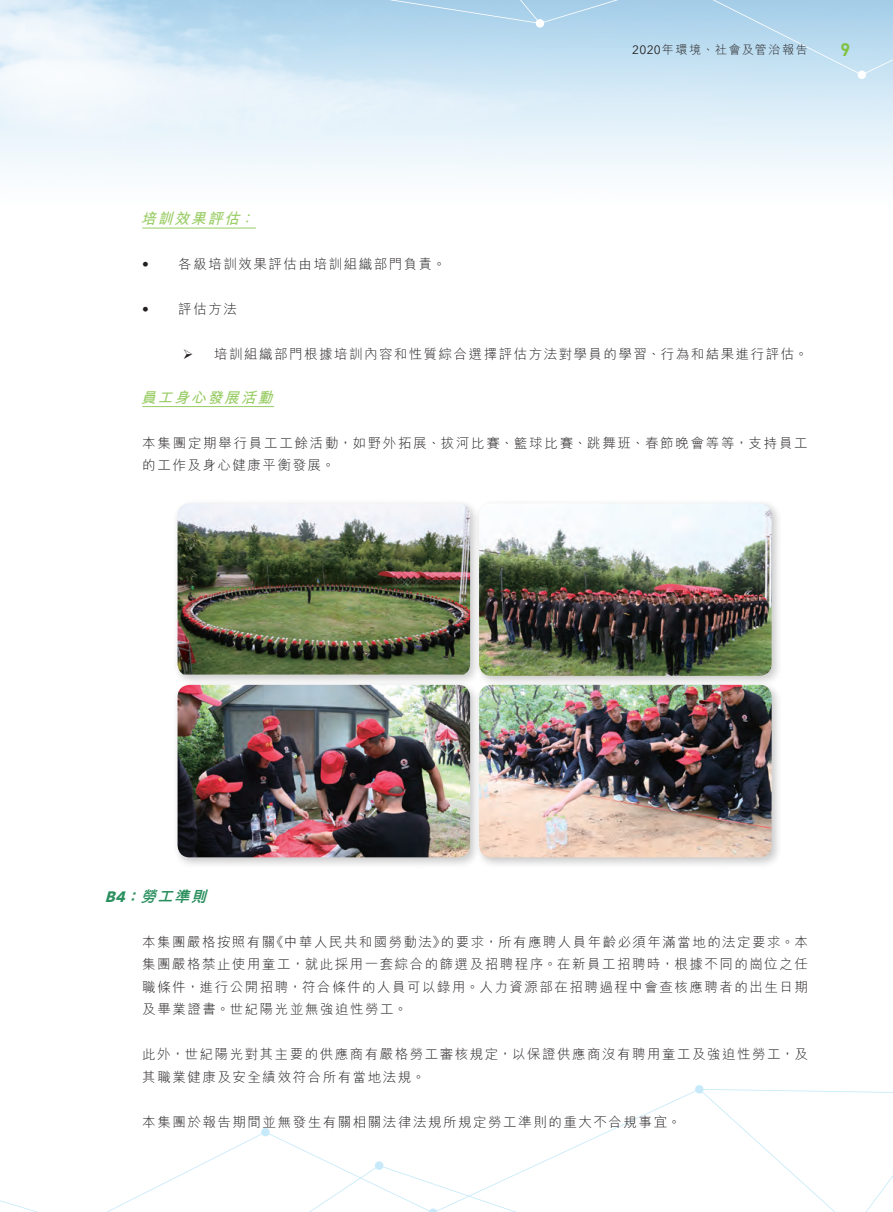
<style>
.page{position:relative;width:893px;height:1212px;background:#fff}
.page>*{position:absolute;margin:0;border:0;box-sizing:border-box;transform-origin:0 0}
.t1{font:700 18px "DIN Pro";color:#7fc241}
._05_____H3{font:italic 700 15px "M Hei HK";color:#98cc63}
._04___H2{font:italic 800 15px "M Hei HK";color:#298f5d}
._12___P2{font:300 13.5px/22.5px "M Hei HK";letter-spacing:.115em;color:#231f20}
._09_______IN4{font:300 13.5px "M Hei HK";letter-spacing:.11em;color:#231f20}
._08____IN2{font:300 13.5px "M Hei HK";letter-spacing:.115em;color:#231f20}
.t2{font:300 12px "M Hei HK";letter-spacing:.135em;color:#231f20}
.s1{font-family:"Avenir Next LT Pro";font-weight:400}
.s2{font-family:"Helvetica Neue LT Std"}
.s3{font-family:"Avenir Next LT Pro";font-weight:700}
</style>
<div class="page">
<svg style="left:0;top:0;width:634px;height:46px;background:#bbdaef"></svg>
<svg style="left:634px;top:0;width:259px;height:198px"></svg>
<svg style="left:107px;top:1085px;width:786px;height:127px"></svg>
<hr style="left:142px;top:228px;width:114px;height:1px;background:#98cc63">
<hr style="left:142px;top:406px;width:132px;height:1px;background:#98cc63">
<div style="left:173px;top:498px;width:308px;height:188px;background:#231f20;opacity:.25"></div>
<img style="left:178px;top:503px;width:292px;height:171px">
<div style="left:474px;top:498px;width:309px;height:189px;background:#231f20;opacity:.25"></div>
<img style="left:479px;top:503px;width:293px;height:173px">
<div style="left:173px;top:680px;width:308px;height:189px;background:#231f20;opacity:.25"></div>
<img style="left:178px;top:685px;width:292px;height:172px">
<div style="left:474px;top:680px;width:309px;height:189px;background:#231f20;opacity:.25"></div>
<img style="left:479px;top:685px;width:293px;height:172px">
<p class="t2" style="left:632px;top:44px;width:177px"><span class="s1">2020</span>年環境、社會及管治報告</p>
<h1 class="t1" style="left:840px;top:38px;width:11px">9</h1>
<p class="_05_____H3" style="left:141px;top:208px;width:120px">培訓效果評估：</p>
<p class="_08____IN2" style="left:142px;top:257px;width:305px"><span class="s2">•</span> 各級培訓效果評估由培訓組織部門負責。</p>
<p class="_08____IN2" style="left:142px;top:302px;width:96px"><span class="s2">•</span> 評估方法</p>
<p class="_09_______IN4" style="left:183px;top:347px;width:626px">➢ 培訓組織部門根據培訓內容和性質綜合選擇評估方法對學員的學習、行為和結果進行評估。</p>
<p class="_05_____H3" style="left:141px;top:386px;width:138px">員工身心發展活動</p>
<p class="_12___P2" style="left:142px;top:431px;width:667px">本集團定期舉行員工工餘活動，如野外拓展、拔河比賽、籃球比賽、跳舞班、春節晚會等等，支持員工的工作及身心健康平衡發展。</p>
<p class="_04___H2" style="left:105px;top:889px;width:106px"><span class="s3">B4</span>：勞工準則</p>
<p class="_12___P2" style="left:142px;top:930px;width:667px;text-align:justify">本集團嚴格按照有關《中華人民共和國勞動法》的要求，所有應聘人員年齡必須年滿當地的法定要求。本集團嚴格禁止使用童工，就此採用一套綜合的篩選及招聘程序。在新員工招聘時，根據不同的崗位之任職條件，進行公開招聘，符合條件的人員可以錄用。人力資源部在招聘過程中會查核應聘者的出生日期及畢業證書。世紀陽光並無強迫性勞工。</p>
<p class="_12___P2" style="left:142px;top:1043px;width:667px">此外，世紀陽光對其主要的供應商有嚴格勞工審核規定，以保證供應商沒有聘用童工及強迫性勞工，及其職業健康及安全績效符合所有當地法規。</p>
<p class="_12___P2" style="left:142px;top:1110px;width:540px">本集團於報告期間並無發生有關相關法律法規所規定勞工準則的重大不合規事宜。</p>
</div>
